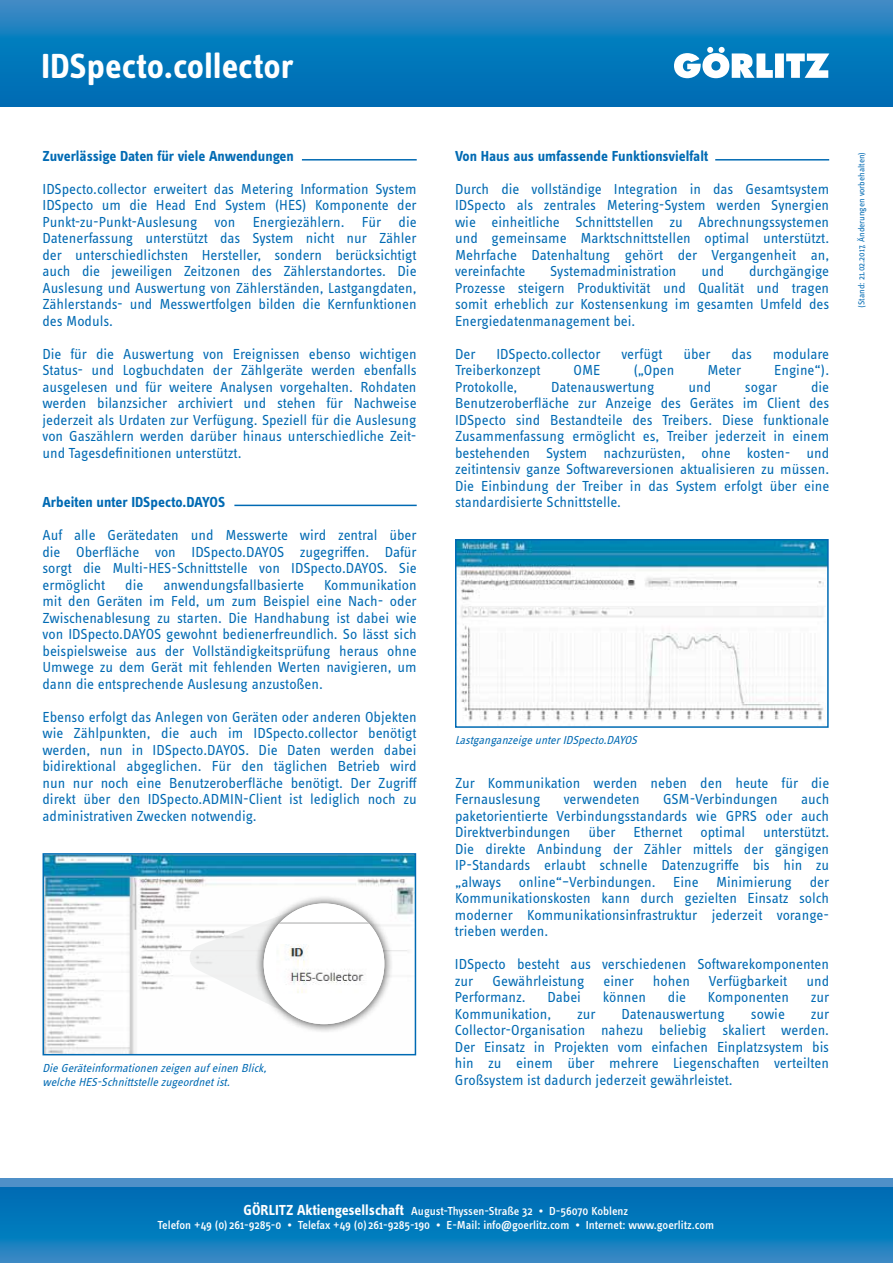
<style>
.page{position:relative;width:893px;height:1263px;background:#fff}
.page>*{position:absolute;margin:0;border:0;box-sizing:border-box;transform-origin:0 0}
.t1{font:700 36px "Info OT Text";color:#fff}
.t2{font:15px/16.5px "Info OT Text";color:#006ab3;text-align:justify}
.t3{font:700 15px "Info OT Text";letter-spacing:-.005em;color:#006ab3}
.t4{font:500 12px/14.4px "Info OT Text";color:#fff;text-align:center}
.t5{font:italic 12px/14.4px "Info OT Text";color:#006ab3}
.t6{font:9px "Info OT Text";color:#006ab3}
.s1{font-weight:700;font-size:15px}
</style>
<div class="page">
<svg style="left:0;top:0;width:893px;height:106px;background:#0f7abc"></svg>
<hr style="left:302px;top:159px;width:115px;height:2px;background:#006ab3">
<img style="left:46px;top:856px;width:367px;height:196px">
<div style="left:43px;top:853px;width:373px;height:202px;border:2px solid #006ab3"></div>
<svg style="left:674px;top:47px;width:155px;height:31px"></svg>
<img style="left:458px;top:542px;width:368px;height:180px">
<div style="left:455px;top:539px;width:374px;height:189px;border:2px solid #006ab3"></div>
<hr style="left:234px;top:505px;width:183px;height:1px;background:#006ab3">
<hr style="left:715px;top:159px;width:114px;height:2px;background:#006ab3">
<svg style="left:190px;top:907px;width:65px;height:112px"></svg>
<div style="left:255px;top:894px;width:138px;height:139px;background:#000;opacity:.75"></div>
<img style="left:264px;top:903px;width:120px;height:121px;border-radius:60px">
<svg style="left:0;top:1186px;width:893px;height:77px;background:#0d79bb"></svg>
<div style="left:0;top:1178px;width:893px;height:8px;background:#4f90c8"></div>
<h1 class="t1" style="left:41px;top:44px;width:254px">IDSpecto.collector</h1>
<p class="t3" style="left:43px;top:147px;width:253px">Zuverlässige Daten für viele Anwendungen</p>
<p class="t2" style="left:42px;top:180px;width:376px">IDSpecto.collector erweitert das Metering Information System IDSpecto um die Head End System (HES) Komponente der Punkt-zu-Punkt-Auslesung von Energiezählern. Für die Datenerfassung unterstützt das System nicht nur Zähler der unterschiedlichsten Hersteller, sondern berücksichtigt auch die jeweiligen Zeitzonen des Zählerstandortes. Die Auslesung und Auswertung von Zählerständen, Lastgangdaten, Zählerstands- und Messwertfolgen bilden die Kernfunktionen des Moduls.</p>
<p class="t2" style="left:42px;top:345px;width:376px">Die für die Auswertung von Ereignissen ebenso wichtigen Status- und Logbuchdaten der Zählgeräte werden ebenfalls ausgelesen und für weitere Analysen vorgehalten. Rohdaten werden bilanzsicher archiviert und stehen für Nachweise jederzeit als Urdaten zur Verfügung. Speziell für die Auslesung von Gaszählern werden darüber hinaus unterschiedliche Zeit&shy;und Tagesdefinitionen unterstützt.</p>
<p class="t3" style="left:42px;top:493px;width:184px">Arbeiten unter IDSpecto.DAYOS</p>
<p class="t2" style="left:42px;top:527px;width:376px">Auf alle Gerätedaten und Messwerte wird zentral über die Oberfläche von IDSpecto.DAYOS zugegriffen. Dafür sorgt die Multi-HES-Schnittstelle von IDSpecto.DAYOS. Sie ermöglicht</p>
<p class="t2" style="left:42px;top:576px;width:376px;text-indent:282px">Kommunikation mit den Geräten im Feld, um zum Beispiel eine Nach- oder Zwischenablesung zu starten. Die Handhabung ist dabei wie von IDSpecto.DAYOS gewohnt bedienerfreundlich. So lässt sich beispielsweise aus der Vollständigkeitsprüfung heraus ohne Umwege zu dem Gerät mit fehlenden Werten navigieren, um dann die entsprechende Auslesung anzustoßen.</p>
<p class="t2" style="left:42px;top:708px;width:376px">Ebenso erfolgt das Anlegen von Geräten oder anderen Objekten wie Zählpunkten, die auch im IDSpecto.collector benötigt werden, nun in IDSpecto.DAYOS. Die Daten werden dabei bidirektional abgeglichen. Für den täglichen Betrieb wird nun nur noch eine Benutzeroberfläche benötigt. Der Zugriff direkt über den IDSpecto.ADMIN-Client ist lediglich noch zu administrativen Zwecken notwendig.</p>
<p class="t2" style="left:125px;top:576px;width:20px">die</p>
<p class="t2" style="left:164px;top:576px;width:142px">anwendungsfallbasierte</p>
<p class="t5" style="left:43px;top:1060px;width:229px">Die Geräteinformationen zeigen auf einen Blick, welche HES-Schnittstelle zugeordnet ist.</p>
<p class="t3" style="left:455px;top:147px;width:255px">Von Haus aus umfassende Funktionsvielfalt</p>
<p class="t2" style="left:455px;top:180px;width:376px">Durch die vollständige Integration in das Gesamtsystem IDSpecto als zentrales Metering-System werden Synergien wie einheitliche Schnittstellen zu Abrechnungssystemen und gemeinsame Marktschnittstellen optimal unterstützt.<br>Mehrfache Datenhaltung gehört der Vergangenheit an, vereinfachte</p>
<p class="t2" style="left:455px;top:263px;width:376px;text-indent:294px">durchgängige Prozesse steigern Produktivität und Qualität und tragen somit erheblich zur Kostensenkung im gesamten Umfeld des Energiedatenmanagement bei.</p>
<p class="t2" style="left:455px;top:345px;width:22px">Der</p>
<p class="t2" style="left:496px;top:345px;width:106px">IDSpecto.collector</p>
<p class="t2" style="left:621px;top:345px;width:42px">verfügt</p>
<p class="t2" style="left:683px;top:345px;width:29px">über</p>
<p class="t2" style="left:732px;top:345px;width:22px">das</p>
<p class="t2" style="left:773px;top:345px;width:58px">modulare</p>
<p class="t2" style="left:455px;top:362px;width:87px">Treiberkonzept</p>
<p class="t2" style="left:573px;top:362px;width:28px">OME</p>
<p class="t2" style="left:633px;top:362px;width:43px">(„Open</p>
<p class="t2" style="left:707px;top:362px;width:36px">Meter</p>
<p class="t2" style="left:774px;top:362px;width:57px">Engine“).</p>
<p class="t2" style="left:455px;top:378px;width:64px">Protokolle,</p>
<p class="t2" style="left:551px;top:378px;width:105px">Datenauswertung</p>
<p class="t2" style="left:688px;top:378px;width:24px">und</p>
<p class="t2" style="left:745px;top:378px;width:34px">sogar</p>
<p class="t2" style="left:550px;top:263px;width:128px">Systemadministration</p>
<p class="t2" style="left:701px;top:263px;width:24px">und</p>
<p class="t2" style="left:455px;top:378px;width:376px;text-indent:356px">die Benutzeroberfläche zur Anzeige des Gerätes im Client des IDSpecto sind Bestandteile des Treibers. Diese funktionale Zusammenfassung ermöglicht es, Treiber jederzeit in einem bestehenden System nachzurüsten, ohne kosten- und zeitintensiv ganze Softwareversionen aktualisieren zu müssen.<br>Die Einbindung der Treiber in das System erfolgt über eine standardisierte Schnittstelle.</p>
<p class="t6" style="left:856px;top:308px;width:157px;rotate:-90deg">(Stand: 21.02.2017, Änderungen vorbehalten)</p>
<p class="t5" style="left:455px;top:732px;width:187px">Lastganganzeige unter IDSpecto.DAYOS</p>
<p class="t2" style="left:455px;top:774px;width:376px">Zur Kommunikation werden neben den heute für die<br>Fernauslesung</p>
<p class="t2" style="left:564px;top:791px;width:77px">verwendeten</p>
<p class="t2" style="left:663px;top:791px;width:116px">GSM-Verbindungen</p>
<p class="t2" style="left:455px;top:791px;width:376px;text-indent:346px">auch paketorientierte Verbindungsstandards wie GPRS oder auch Direktverbindungen über Ethernet optimal unterstützt.<br>Die direkte Anbindung der Zähler mittels der gängigen IP-Standards erlaubt schnelle Datenzugriffe bis hin zu „always online“–Verbindungen. Eine Minimierung der Kommunikationskosten kann durch gezielten Einsatz solch moderner Kommunikationsinfrastruktur jederzeit vorange&shy;trieben werden.</p>
<p class="t2" style="left:455px;top:956px;width:376px">IDSpecto besteht aus verschiedenen Softwarekomponenten zur</p>
<p class="t2" style="left:492px;top:972px;width:94px">Gewährleistung</p>
<p class="t2" style="left:604px;top:972px;width:32px">einer</p>
<p class="t2" style="left:653px;top:972px;width:39px">hohen</p>
<p class="t2" style="left:709px;top:972px;width:80px">Verfügbarkeit</p>
<p class="t2" style="left:806px;top:972px;width:24px">und</p>
<p class="t2" style="left:455px;top:989px;width:72px">Performanz.</p>
<p class="t2" style="left:547px;top:989px;width:35px">Dabei</p>
<p class="t2" style="left:603px;top:989px;width:45px">können</p>
<p class="t2" style="left:668px;top:989px;width:20px">die</p>
<p class="t2" style="left:708px;top:989px;width:83px">Komponenten</p>
<p class="t2" style="left:811px;top:989px;width:20px">zur</p>
<p class="t2" style="left:455px;top:1005px;width:98px">Kommunikation,</p>
<p class="t2" style="left:577px;top:1005px;width:20px">zur</p>
<p class="t2" style="left:621px;top:1005px;width:105px">Datenauswertung</p>
<p class="t2" style="left:751px;top:1005px;width:36px">sowie</p>
<p class="t2" style="left:455px;top:1005px;width:376px;text-indent:356px">zur Collector-Organisation nahezu beliebig skaliert werden.<br>Der Einsatz in Projekten vom einfachen Einplatzsystem bis hin zu einem über mehrere Liegenschaften verteilten Großsystem ist dadurch jederzeit gewährleistet.</p>
<p class="t4" style="left:157px;top:1203px;width:558px"><span class="s1">GÖRLITZ Aktiengesellschaft</span> August-Thyssen-Straße 32 • D-56070 Koblenz<br>Telefon +49 (0) 261-9285-0 • Telefax +49 (0) 261-9285-190 • E-Mail: info@goerlitz.com • Internet: www.goerlitz.com</p>
</div>
